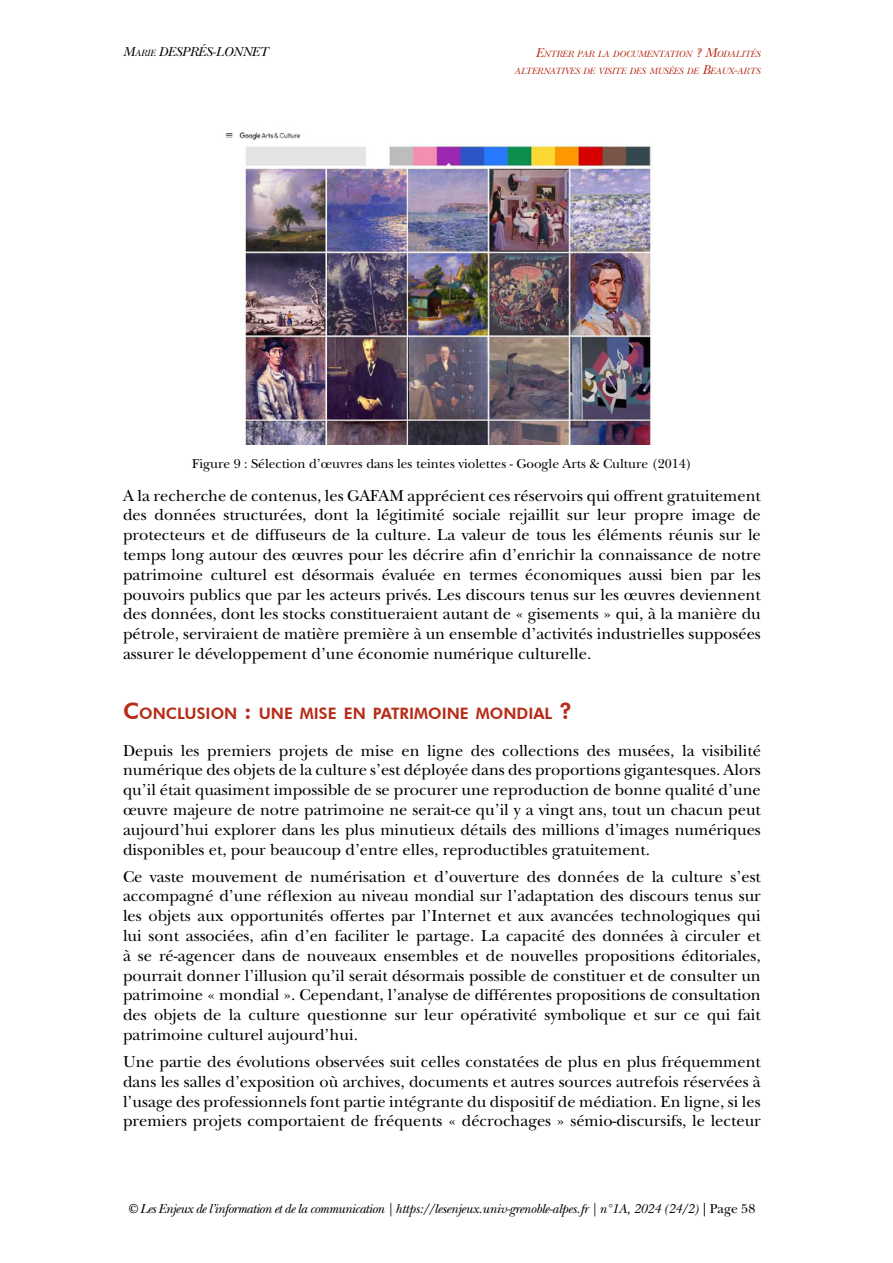
<style>
.page{position:relative;width:893px;height:1263px;background:#fff}
.page>*{position:absolute;margin:0;border:0;box-sizing:border-box;transform-origin:0 0}
.t1{font:16.5px/19.8px "New Baskerville Std";color:#000;text-align:justify}
.t2{font:800 15.75px "Futura BT";color:#b62c18}
.t3{font:italic 13.5px "New Baskerville Std";letter-spacing:-.04em;color:#000}
.t4{font:13.5px "New Baskerville Std";color:#000}
.t5{font:italic 13.5px "New Baskerville Std";color:#000}
.t6{font:italic 9.45px/16.2px "New Baskerville Std";color:#b62c18}
.s1{font-size:9.45px}
.s2{font-size:13.5px}
.s3{font-size:22.5px}
.s4{font-style:normal}
</style>
<div class="page">
<img style="left:225px;top:132px;width:429px;height:312px">
<p class="t5" style="left:123px;top:44px;width:147px">M<span class="s1">ARIE</span> DESPRÉS-LONNET</p>
<p class="t6" style="left:515px;top:46px;width:242px;text-indent:21px"><span class="s2">E</span>NTRER PAR LA DO CUMENTATION <span class="s2">? M</span>ODALITÉS<br>ALTERNATIVES DE VISITE DES MUSÉES DE <span class="s2">B</span>EAUX<span class="s2">-</span>ARTS</p>
<p class="t4" style="left:192px;top:456px;width:501px">Figure 9 : Sélection d’œuvres dans les teintes violettes - Google Arts &amp; Culture (2014)</p>
<p class="t1" style="left:123px;top:485px;width:639px">A la recherche de contenus, les GAFAM apprécient ces réservoirs qui offrent gratuitement des données structurées, dont la légitimité sociale rejaillit sur leur propre image de protecteurs et de diffuseurs de la culture. La valeur de tous les éléments réunis sur le temps long autour des œuvres pour les décrire afin d’enrichir la connaissance de notre patrimoine culturel est désormais évaluée en termes économiques aussi bien par les pouvoirs publics que par les acteurs privés. Les discours tenus sur les œuvres deviennent des données, dont les stocks constitueraient autant de « gisements » qui, à la manière du pétrole, serviraient de matière première à un ensemble d’activités industrielles supposées assurer le développement d’une économie numérique culturelle.</p>
<p class="t2" style="left:123px;top:703px;width:451px"><span class="s3">C</span>ONCLUSION <span class="s3">:</span> UNE MISE EN PATRIMOINE MONDIAL <span class="s3">?</span></p>
<p class="t1" style="left:123px;top:740px;width:639px">Depuis les premiers projets de mise en ligne des collections des musées, la visibilité numérique des objets de la culture s’est déployée dans des proportions gigantesques. Alors qu’il était quasiment impossible de se procurer une reproduction de bonne qualité d’une œuvre majeure de notre patrimoine ne serait-ce qu’il y a vingt ans, tout un chacun peut aujourd’hui explorer dans les plus minutieux détails des millions d’images numériques disponibles et, pour beaucoup d’entre elles, reproductibles gratuitement.</p>
<p class="t1" style="left:123px;top:866px;width:639px">Ce vaste mouvement de numérisation et d’ouverture des données de la culture s’est accompagné d’une réflexion au niveau mondial sur l’adaptation des discours tenus sur les objets aux opportunités offertes par l’Internet et aux avancées technologiques qui lui sont associées, afin d’en faciliter le partage. La capacité des données à circuler et à se ré-agencer dans de nouveaux ensembles et de nouvelles propositions éditoriales, pourrait donner l’illusion qu’il serait désormais possible de constituer et de consulter un patrimoine « mondial ». Cependant, l’analyse de différentes propositions de consultation des objets de la culture questionne sur leur opérativité symbolique et sur ce qui fait patrimoine culturel aujourd’hui.</p>
<p class="t1" style="left:123px;top:1052px;width:639px">Une partie des évolutions observées suit celles constatées de plus en plus fréquemment dans les salles d’exposition où archives, documents et autres sources autrefois réservées à l’usage des professionnels font partie intégrante du dispositif de médiation. En ligne, si les premiers projets comportaient de fréquents « décrochages » sémio-discursifs, le lecteur</p>
<p class="t3" style="left:128px;top:1200px;width:629px">© Les Enjeux de l’information et de la communication | https://lesenjeux.univ-grenoble-alpes.fr | n°1A, 2024 (24/2) <span class="s4">| Page 58</span></p>
</div>
